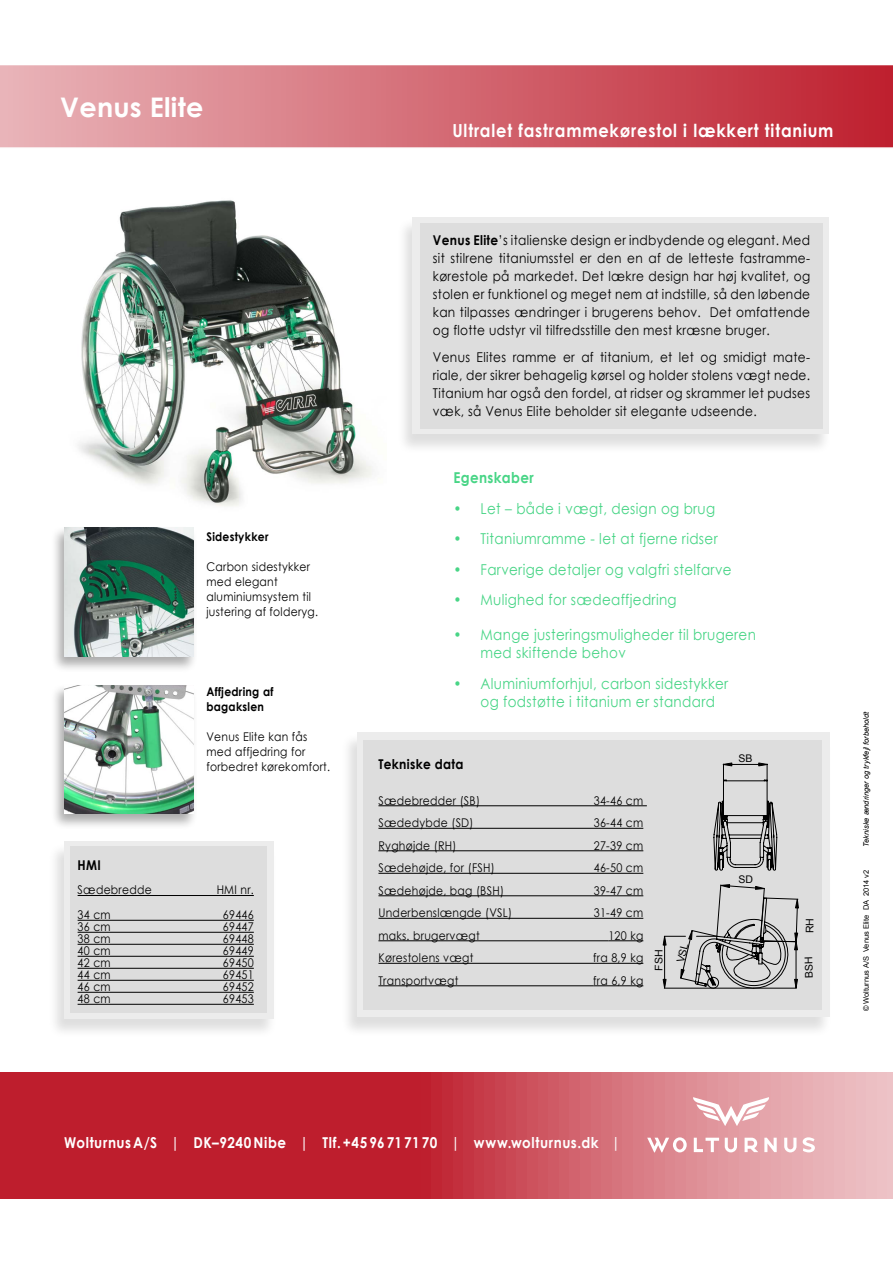
<style>
.page{position:relative;width:893px;height:1263px;background:#fff}
.page>*{position:absolute;margin:0;border:0;box-sizing:border-box;transform-origin:0 0}
.t1{font:700 27px "Century Gothic";letter-spacing:.01em;color:#fff}
.t2{font:700 18px "Century Gothic";letter-spacing:.05em;color:#fff;scale:.9 1}
.t3{font:15px/18px "Century Gothic";letter-spacing:.025em;color:#48d586;scale:.9 1}
.t4{font:700 15px "Century Gothic";letter-spacing:.04em;color:#fff;scale:.9 1}
.t5{font:700 15px "Century Gothic";letter-spacing:.025em;color:#48d586;scale:.9 1}
.t6{font:13.5px/18px "Century Gothic";letter-spacing:.025em;color:#000;text-align:justify;scale:.9 1}
.t7{font:700 13.5px "Century Gothic";letter-spacing:.025em;color:#000;scale:.9 1}
.t8{font:12px/15px "Century Gothic";letter-spacing:.025em;color:#000;scale:.9 1}
.t9{font:700 12px/15px "Century Gothic";letter-spacing:.025em;color:#000;scale:.9 1}
.t10{font:10.5px "Arial";color:#000}
.t11{font:italic 7.5px "Arial";color:#000}
.t12{font:7.5px "Arial";color:#000}
.s1{font-weight:700}
</style>
<div class="page">
<svg style="left:0;top:65px;width:893px;height:83px;background:#d46b75"></svg>
<svg style="left:0;top:1072px;width:893px;height:126px;background:#cb4d58"></svg>
<div style="left:396px;top:218px;width:436px;height:236px;background:#000;opacity:.24"></div>
<div style="left:412px;top:217px;width:417px;height:217px;background:#ececec"></div>
<img style="left:78px;top:200px;width:295px;height:306px">
<svg style="left:647px;top:1137px;width:40px;height:15px"></svg>
<svg style="left:694px;top:1138px;width:25px;height:14px"></svg>
<svg style="left:725px;top:1138px;width:12px;height:14px"></svg>
<svg style="left:745px;top:1138px;width:13px;height:14px"></svg>
<svg style="left:764px;top:1138px;width:13px;height:14px"></svg>
<svg style="left:784px;top:1138px;width:12px;height:14px"></svg>
<svg style="left:803px;top:1137px;width:12px;height:15px"></svg>
<svg style="left:692px;top:1097px;width:78px;height:29px"></svg>
<div style="left:51px;top:526px;width:147px;height:147px;background:#000;opacity:.33"></div>
<img style="left:64px;top:527px;width:129px;height:129px">
<div style="left:51px;top:683px;width:147px;height:147px;background:#000;opacity:.33"></div>
<img style="left:64px;top:685px;width:129px;height:129px">
<div style="left:420px;top:223px;width:403px;height:205px;background:#ddd"></div>
<div style="left:48px;top:842px;width:229px;height:197px;background:#000;opacity:.24"></div>
<div style="left:64px;top:841px;width:210px;height:177px;background:linear-gradient(to bottom,#eaeaea,#eaeaea)"></div>
<div style="left:71px;top:846px;width:196px;height:166px;background:#ddd"></div>
<hr style="left:78px;top:895px;width:176px;height:1px;background:#000">
<hr style="left:78px;top:920px;width:176px;height:1px;background:#000">
<hr style="left:78px;top:932px;width:176px;height:1px;background:#000">
<hr style="left:78px;top:944px;width:176px;height:1px;background:#000">
<hr style="left:78px;top:956px;width:176px;height:1px;background:#000">
<hr style="left:78px;top:968px;width:176px;height:1px;background:#000">
<hr style="left:78px;top:980px;width:176px;height:1px;background:#000">
<hr style="left:78px;top:992px;width:176px;height:1px;background:#000">
<hr style="left:78px;top:1004px;width:176px;height:1px;background:#000">
<div style="left:341px;top:733px;width:491px;height:304px;background:#000;opacity:.24"></div>
<div style="left:357px;top:732px;width:472px;height:284px;background:#ececec"></div>
<div style="left:363px;top:740px;width:459px;height:269px;background:#ddd"></div>
<hr style="left:378px;top:805px;width:269px;height:1px;background:#000">
<hr style="left:378px;top:828px;width:265px;height:1px;background:#000">
<hr style="left:378px;top:850px;width:265px;height:1px;background:#000">
<hr style="left:378px;top:873px;width:265px;height:1px;background:#000">
<hr style="left:378px;top:895px;width:265px;height:1px;background:#000">
<hr style="left:378px;top:918px;width:265px;height:1px;background:#000">
<hr style="left:378px;top:940px;width:230px;height:1px;background:#000">
<hr style="left:608px;top:940px;width:35px;height:1px;background:#000">
<hr style="left:378px;top:963px;width:265px;height:1px;background:#000">
<hr style="left:378px;top:985px;width:215px;height:1px;background:#000">
<hr style="left:593px;top:985px;width:50px;height:1px;background:#000">
<svg style="left:713px;top:763px;width:65px;height:108px"></svg>
<svg style="left:662px;top:884px;width:137px;height:105px"></svg>
<h1 class="t1" style="left:60px;top:87px;width:145px">Venus Elite</h1>
<p class="t9" style="left:206px;top:529px;width:70px">Sidestykker</p>
<p class="t8" style="left:206px;top:559px;width:126px">Carbon sidestykker med elegant aluminiumsystem til justering af folderyg.</p>
<p class="t9" style="left:206px;top:683px;width:76px">Affjedring af bagakslen</p>
<p class="t8" style="left:206px;top:729px;width:139px">Venus Elite kan fås med affjedring for forbedret kørekomfort.</p>
<p class="t7" style="left:78px;top:854px;width:27px">HMI</p>
<p class="t8" style="left:78px;top:882px;width:84px">Sædebredde</p>
<p class="t8" style="left:217px;top:882px;width:43px">HMI nr.</p>
<p class="t8" style="left:78px;top:907px;width:38px">34 cm</p>
<p class="t8" style="left:223px;top:907px;width:36px">69446</p>
<p class="t8" style="left:78px;top:919px;width:38px">36 cm</p>
<p class="t8" style="left:223px;top:919px;width:36px">69447</p>
<p class="t8" style="left:78px;top:931px;width:38px">38 cm</p>
<p class="t8" style="left:223px;top:931px;width:36px">69448</p>
<p class="t8" style="left:78px;top:943px;width:38px">40 cm</p>
<p class="t8" style="left:223px;top:943px;width:36px">69449</p>
<p class="t8" style="left:78px;top:955px;width:38px">42 cm</p>
<p class="t8" style="left:223px;top:955px;width:36px">69450</p>
<p class="t8" style="left:78px;top:967px;width:38px">44 cm</p>
<p class="t8" style="left:223px;top:967px;width:36px">69451</p>
<p class="t8" style="left:78px;top:979px;width:38px">46 cm</p>
<p class="t8" style="left:223px;top:979px;width:36px">69452</p>
<p class="t8" style="left:78px;top:991px;width:38px">48 cm</p>
<p class="t8" style="left:223px;top:991px;width:36px">69453</p>
<h2 class="t2" style="left:452px;top:117px;width:425px">Ultralet fastrammekørestol i lækkert titanium</h2>
<p class="t6" style="left:433px;top:231px;width:421px"><span class="s1">Venus Elite</span>’s italienske design er indbydende og elegant. Med sit stilrene titaniumsstel er den en af de letteste fastramme&shy;kørestole på markedet. Det lækre design har høj kvalitet, og stolen er funktionel og meget nem at indstille, så den løbende kan tilpasses ændringer i brugerens behov. Det omfattende og flotte udstyr vil tilfredsstille den mest kræsne bruger.</p>
<p class="t6" style="left:433px;top:348px;width:421px">Venus Elites ramme er af titanium, et let og smidigt mate&shy;riale, der sikrer behagelig kørsel og holder stolens vægt nede.<br>Titanium har også den fordel, at ridser og skrammer let pudses væk, så Venus Elite beholder sit elegante udseende.</p>
<p class="t5" style="left:453px;top:466px;width:91px">Egenskaber</p>
<p class="t3" style="left:453px;top:499px;width:292px">• Let – både i vægt, design og brug</p>
<p class="t3" style="left:453px;top:529px;width:295px">• Titaniumramme - let at fjerne ridser</p>
<p class="t3" style="left:453px;top:560px;width:310px">• Farverige detaljer og valgfri stelfarve</p>
<p class="t3" style="left:453px;top:590px;width:249px">• Mulighed for sædeaffjedring</p>
<p class="t3" style="left:480px;top:625px;width:308px;text-indent:-27px">• Mange justeringsmuligheder til brugeren med skiftende behov</p>
<p class="t3" style="left:480px;top:674px;width:277px;text-indent:-27px">• Aluminiumforhjul, carbon sidestykker og fodstøtte i titanium er standard</p>
<p class="t7" style="left:378px;top:754px;width:96px">Tekniske data</p>
<p class="t8" style="left:378px;top:793px;width:114px">Sædebredder (SB)</p>
<p class="t8" style="left:594px;top:793px;width:57px">34-46 cm</p>
<p class="t8" style="left:378px;top:815px;width:107px">Sædedybde (SD)</p>
<p class="t8" style="left:594px;top:815px;width:57px">36-44 cm</p>
<p class="t8" style="left:378px;top:838px;width:88px">Ryghøjde (RH)</p>
<p class="t8" style="left:594px;top:838px;width:57px">27-39 cm</p>
<p class="t8" style="left:378px;top:860px;width:131px">Sædehøjde, for (FSH)</p>
<p class="t8" style="left:594px;top:860px;width:57px">46-50 cm</p>
<p class="t8" style="left:378px;top:883px;width:141px">Sædehøjde, bag (BSH)</p>
<p class="t8" style="left:594px;top:883px;width:57px">39-47 cm</p>
<p class="t8" style="left:378px;top:905px;width:150px">Underbenslængde (VSL)</p>
<p class="t8" style="left:594px;top:905px;width:57px">31-49 cm</p>
<p class="t8" style="left:378px;top:928px;width:114px">maks. brugervægt</p>
<p class="t8" style="left:608px;top:928px;width:40px">120 kg</p>
<p class="t8" style="left:378px;top:950px;width:107px">Kørestolens vægt</p>
<p class="t8" style="left:593px;top:950px;width:57px">fra 8,9 kg</p>
<p class="t8" style="left:378px;top:973px;width:90px">Transportvægt</p>
<p class="t8" style="left:593px;top:973px;width:57px">fra 6,9 kg</p>
<p class="t10" style="left:739px;top:751px;width:16px">SB</p>
<p class="t10" style="left:738px;top:872px;width:16px">SD</p>
<p class="t10" style="left:803px;top:933px;width:17px;rotate:-90deg">RH</p>
<p class="t11" style="left:861px;top:847px;width:137px;rotate:-90deg">Tekniske ændringer og trykfejl forbeholdt</p>
<p class="t12" style="left:861px;top:1011px;width:143px;rotate:-90deg">© Wolturnus A/S Venus Elite DA 2014 v2</p>
<p class="t4" style="left:64px;top:1131px;width:619px">Wolturnus A/S | DK–9240 Nibe | Tlf. +45 96 71 71 70 | www.wolturnus.dk |</p>
</div>
